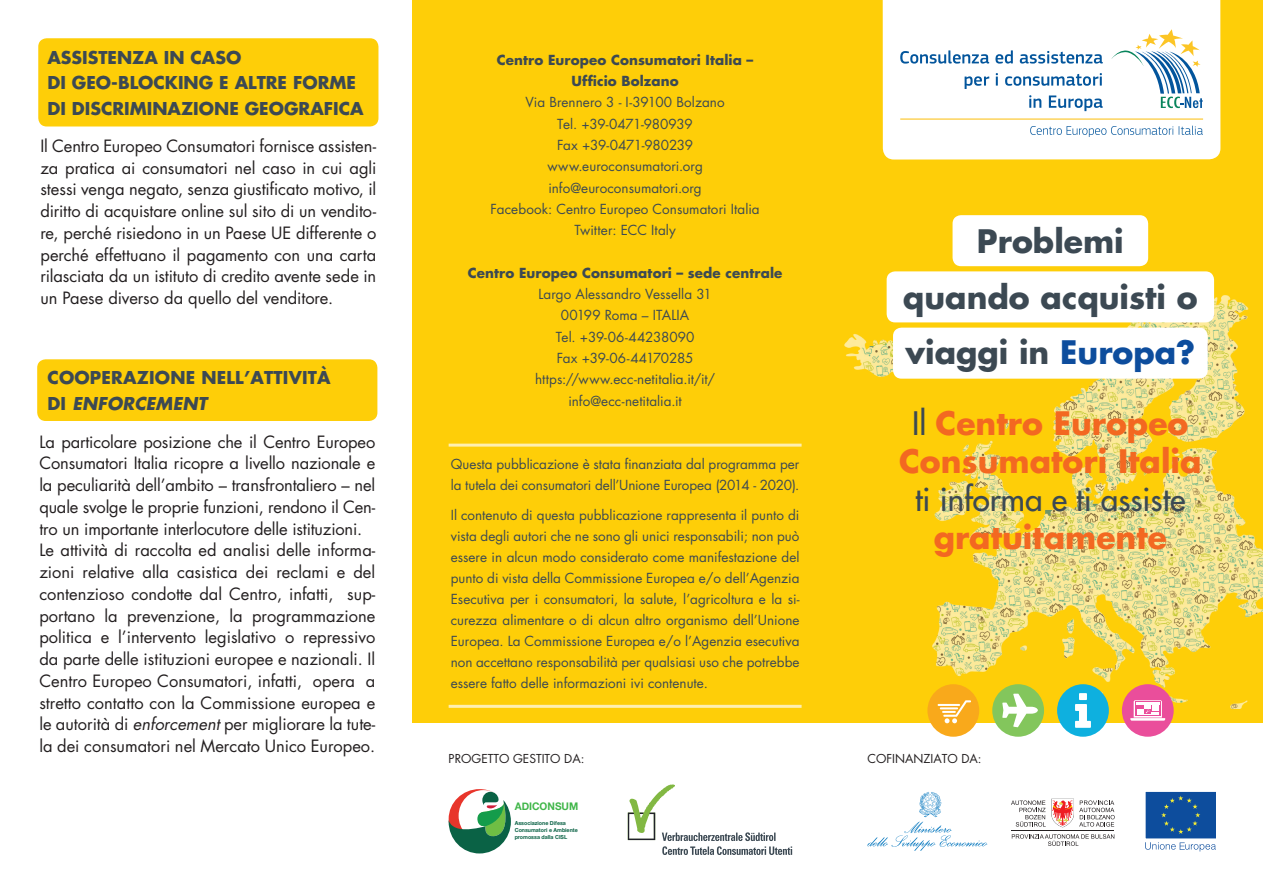
<style>
.page{position:relative;width:1263px;height:893px;background:#fff}
.page>*{position:absolute;margin:0;border:0;box-sizing:border-box;transform-origin:0 0}
.t1{font:700 31.5px/37.8px "Futura";color:#f36821;text-align:center}
.t2{font:700 31.5px/55.2px "Futura";color:#3c4953;text-align:center}
.t3{font:31.5px "Futura";color:#3c4953}
.t4{font:700 17.25px/25.5px "Futura";color:#3c4953}
.t5{font:16.5px/21.8px "Futura";color:#231f20;text-align:justify}
.t6{font:13.5px/21.3px "Futura";color:#3c4953;text-align:center}
.t7{font:700 13.5px/21.3px "Futura";letter-spacing:.01em;color:#3c4953;text-align:center}
.t8{font:12px "Futura";color:#231f20}
.t9{font:700 10.5px "Helvetica Neue";color:#40b649}
.t10{font:700 5.55px/7.2px "Helvetica Neue";color:#0a6245}
.s1{font-style:italic}
.s2{color:#0d4d9d}
.s3{font-weight:400;color:#3c4953}
</style>
<div class="page">
<div style="left:412px;top:0;width:851px;height:723px;background:#fece08"></div>
<img style="left:845px;top:293px;width:418px;height:416px">
<div style="left:883px;top:0;width:337px;height:160px;background:#fff"></div>
<svg style="left:1030px;top:126px;width:173px;height:11px;background:#d5e3ee"></svg>
<hr style="left:900px;top:119px;width:303px;height:1px;background:#fcc525">
<svg style="left:1111px;top:29px;width:92px;height:79px;background:#dbe5e5"></svg>
<svg style="left:900px;top:50px;width:89px;height:14px"></svg>
<svg style="left:995px;top:50px;width:18px;height:14px"></svg>
<svg style="left:1020px;top:51px;width:83px;height:13px"></svg>
<svg style="left:964px;top:76px;width:25px;height:13px"></svg>
<svg style="left:996px;top:73px;width:2px;height:13px"></svg>
<svg style="left:1005px;top:73px;width:97px;height:13px"></svg>
<svg style="left:1029px;top:95px;width:12px;height:13px"></svg>
<svg style="left:1049px;top:95px;width:54px;height:16px"></svg>
<div style="left:992px;top:684px;width:52px;height:53px;background:#83c65c;border-radius:50%"></div>
<svg style="left:1002px;top:694px;width:36px;height:33px"></svg>
<div style="left:1057px;top:684px;width:52px;height:53px;background:#0eb0df;border-radius:50%"></div>
<svg style="left:1075px;top:693px;width:16px;height:35px"></svg>
<div style="left:1122px;top:684px;width:52px;height:53px;background:#ea4e9b;border-radius:50%"></div>
<svg style="left:1130px;top:700px;width:35px;height:21px"></svg>
<div style="left:927px;top:684px;width:52px;height:53px;background:#f9a91b;border-radius:50%"></div>
<svg style="left:940px;top:700px;width:31px;height:23px"></svg>
<hr style="left:937px;top:704px;width:23px;height:2px;background:#fff">
<div style="left:37px;top:359px;width:340px;height:62px;background:#fece08;border-radius:9px"></div>
<div style="left:38px;top:38px;width:340px;height:88px;background:#fece08;border-radius:9px"></div>
<hr style="left:449px;top:444px;width:352px;height:3px;background:#fff">
<hr style="left:449px;top:705px;width:352px;height:3px;background:#fff">
<svg style="left:867px;top:792px;width:120px;height:59px"></svg>
<div style="left:1145px;top:791px;width:72px;height:48px;background:#0d4d9d;border:1px solid #fff"></div>
<svg style="left:1161px;top:796px;width:39px;height:38px"></svg>
<svg style="left:1145px;top:842px;width:71px;height:9px"></svg>
<svg style="left:1012px;top:834px;width:102px;height:12px"></svg>
<hr style="left:1012px;top:831px;width:102px;height:1px;background:#231f20">
<svg style="left:1011px;top:799px;width:104px;height:28px"></svg>
<svg style="left:448px;top:789px;width:63px;height:64px"></svg>
<svg style="left:628px;top:784px;width:164px;height:71px"></svg>
<div style="left:952px;top:215px;width:196px;height:51px;background:#fff;border-radius:9px"></div>
<div style="left:887px;top:271px;width:327px;height:51px;background:#fff;border-radius:9px"></div>
<div style="left:893px;top:328px;width:315px;height:51px;background:#fff;border-radius:9px"></div>
<p class="t4" style="left:47px;top:44px;width:318px">ASSISTENZA IN CASO<br>DI GEO-BLOCKING E ALTRE FORME<br>DI DISCRIMINAZIONE GEOGRAFICA</p>
<p class="t5" style="left:40px;top:135px;width:337px">Il Centro Europeo Consumatori fornisce assisten&shy;za pratica ai consumatori nel caso in cui agli stessi venga negato, senza giustificato motivo, il diritto di acquistare online sul sito di un vendito&shy;re, perché risiedono in un Paese UE differente o perché effettuano il pagamento con una carta rilasciata da un istituto di credito avente sede in un Paese diverso da quello del venditore.</p>
<p class="t4" style="left:47px;top:365px;width:285px">COOPERAZIONE NELL’ATTIVITÀ<br>DI <span class="s1">ENFORCEMENT</span></p>
<p class="t5" style="left:39px;top:430px;width:337px;text-align:left">La particolare posizione che il Centro Europeo Consumatori Italia ricopre a livello nazionale e la peculiarità dell’ambito – transfrontaliero – nel quale svolge le proprie funzioni, rendono il Cen&shy;tro un importante interlocutore delle istituzioni.<br>Le attività di raccolta ed analisi delle informa&shy;zioni relative alla casistica dei reclami e del contenzioso condotte dal Centro, infatti, sup&shy;portano la prevenzione, la programmazione politica e l’intervento legislativo o repressivo da parte delle istituzioni europee e nazionali. Il Centro Europeo Consumatori, infatti, opera a stretto contatto con la Commissione europea e le autorità di <span class="s1">enforcement</span> per migliorare la tute&shy;la dei consumatori nel Mercato Unico Europeo.</p>
<p class="t7" style="left:497px;top:49px;width:258px">Centro Europeo Consumatori Italia –<br>Ufficio Bolzano</p>
<p class="t6" style="left:490px;top:92px;width:271px">Via Brennero 3 - I-39100 Bolzano<br>Tel. +39-0471-980939<br>Fax +39-0471-980239 www.euroconsumatori.org info@euroconsumatori.org<br>Facebook: Centro Europeo Consumatori Italia<br>Twitter: ECC Italy</p>
<p class="t7" style="left:468px;top:262px;width:316px">Centro Europeo Consumatori – sede centrale</p>
<p class="t6" style="left:535px;top:283px;width:181px">Largo Alessandro Vessella 31<br>00199 Roma – ITALIA<br>Tel. +39-06-44238090<br>Fax +39-06-44170285 https://www.ecc-netitalia.it/it/ info@ecc-netitalia.it</p>
<p class="t6" style="left:451px;top:454px;width:350px;text-align:left">Questa pubblicazione è stata finanziata dal programma per la tutela dei consumatori dell’Unione Europea (2014 - 2020).</p>
<p class="t6" style="left:451px;top:505px;width:350px;text-align:justify">Il contenuto di questa pubblicazione rappresenta il punto di vista degli autori che ne sono gli unici responsabili; non può essere in alcun modo considerato come manifestazione del punto di vista della Commissione Europea e/o dell’Agenzia Esecutiva per i consumatori, la salute, l’agricoltura e la si&shy;curezza alimentare o di alcun altro organismo dell’Unione Europea. La Commissione Europea e/o l’Agenzia esecutiva non accettano responsabilità per qualsiasi uso che potrebbe essere fatto delle informazioni ivi contenute.</p>
<h1 class="t2" style="left:903px;top:213px;width:296px">Problemi<br>quando acquisti o viaggi in <span class="s2">Europa?</span></h1>
<h1 class="t1" style="left:899px;top:404px;width:304px"><span class="s3">Il</span> Centro Europeo<br>Consumatori Italia</h1>
<h1 class="t3" style="left:915px;top:479px;width:272px">ti informa e ti assiste</h1>
<h1 class="t1" style="left:934px;top:517px;width:235px">gratuitamente</h1>
<p class="t8" style="left:449px;top:750px;width:137px">PROGETTO GESTITO DA:</p>
<p class="t8" style="left:867px;top:750px;width:116px">COFINANZIATO DA:</p>
<p class="t9" style="left:515px;top:798px;width:65px">ADICONSUM</p>
<p class="t10" style="left:515px;top:819px;width:64px">Associazione Difesa<br>Consumatori e Ambiente promossa dalla CISL</p>
</div>
